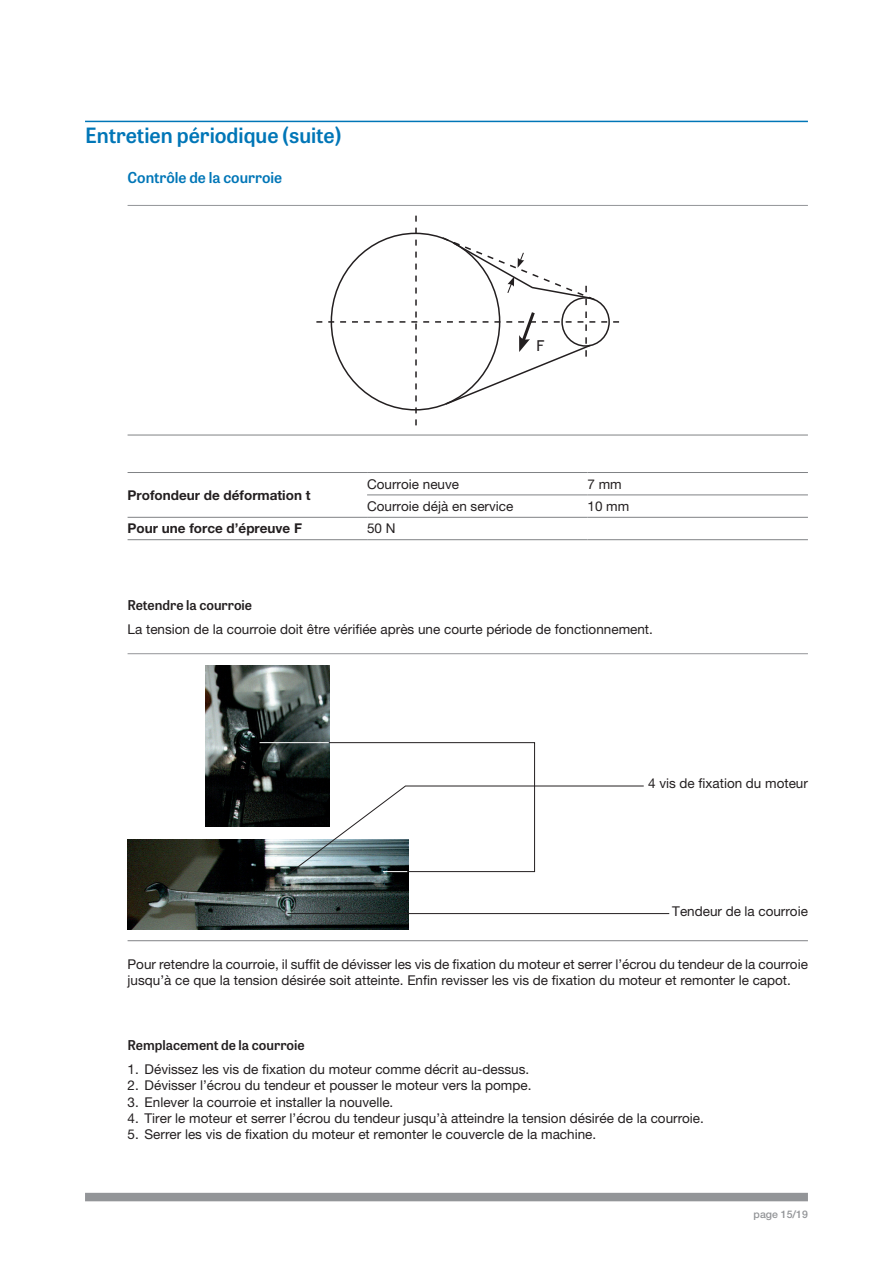
<style>
.page{position:relative;width:893px;height:1263px;background:#fff}
.page>*{position:absolute;margin:0;border:0;box-sizing:border-box;transform-origin:0 0}
.Titre_niv_1{font:600 21px "Tablet Gothic";color:#0076b7}
.Titre_niv_2{font:600 15px "Tablet Gothic";color:#0076b7}
.t1{font:15px "Trebuchet MS";color:#231f20}
.Texte_standard{font:13.5px/16.2px "Helvetica Neue LT Pro";color:#231f20}
.tableau_gras{font:700 13.5px "Helvetica Neue LT Pro";color:#231f20}
.tableau_standard{font:13.5px "Helvetica Neue LT Pro";color:#231f20}
.Titre_niv_3{font:600 13.5px "Tablet Gothic";color:#231f20}
.Légende_ferée_droite{font:13.5px "Helvetica Neue LT Pro";color:#231f20}
.t2{font:500 10.5px "Helvetica Neue LT Pro";color:#939598}
</style>
<div class="page">
<div style="left:85px;top:1193px;width:723px;height:8px;background:#939598"></div>
<hr style="left:85px;top:121px;width:723px;height:1px;background:#0076b7">
<hr style="left:128px;top:205px;width:680px;height:1px;background:#939598">
<hr style="left:128px;top:435px;width:680px;height:1px;background:#808285">
<svg style="left:316px;top:216px;width:303px;height:209px"></svg>
<hr style="left:367px;top:494px;width:220px;height:1px;background:#808285">
<hr style="left:587px;top:494px;width:221px;height:1px;background:#808285">
<hr style="left:367px;top:517px;width:220px;height:1px;background:#808285">
<hr style="left:587px;top:517px;width:221px;height:1px;background:#808285">
<hr style="left:128px;top:539px;width:239px;height:1px;background:#808285">
<hr style="left:367px;top:539px;width:220px;height:1px;background:#808285">
<hr style="left:587px;top:539px;width:221px;height:1px;background:#808285">
<hr style="left:367px;top:472px;width:220px;height:1px;background:#808285">
<hr style="left:587px;top:472px;width:221px;height:1px;background:#808285">
<hr style="left:128px;top:472px;width:239px;height:1px;background:#808285">
<hr style="left:128px;top:517px;width:239px;height:1px;background:#808285">
<hr style="left:128px;top:653px;width:680px;height:1px;background:#939598">
<hr style="left:128px;top:940px;width:680px;height:1px;background:#808285">
<img style="left:128px;top:839px;width:280px;height:91px">
<img style="left:206px;top:665px;width:123px;height:161px">
<hr style="left:287px;top:913px;width:382px;height:1px;background:#231f20">
<svg style="left:286px;top:742px;width:358px;height:134px"></svg>
<hr style="left:260px;top:742px;width:69px;height:1px;background:#fff">
<p class="Titre_niv_1" style="left:85px;top:121px;width:258px">Entretien périodique (suite)</p>
<p class="Titre_niv_2" style="left:128px;top:167px;width:156px">Contrôle de la courroie</p>
<p class="tableau_gras" style="left:128px;top:487px;width:184px">Profondeur de déformation t</p>
<p class="t1" style="left:536px;top:337px;width:9px">F</p>
<p class="tableau_standard" style="left:367px;top:476px;width:94px">Courroie neuve</p>
<p class="tableau_standard" style="left:587px;top:476px;width:36px">7 mm</p>
<p class="tableau_standard" style="left:367px;top:498px;width:148px">Courroie déjà en service</p>
<p class="tableau_standard" style="left:587px;top:498px;width:43px">10 mm</p>
<p class="tableau_gras" style="left:128px;top:520px;width:176px">Pour une force d’épreuve F</p>
<p class="tableau_standard" style="left:367px;top:520px;width:30px">50 N</p>
<p class="Titre_niv_3" style="left:128px;top:595px;width:126px">Retendre la courroie</p>
<p class="Texte_standard" style="left:128px;top:621px;width:527px">La tension de la courroie doit être vérifiée après une courte période de fonctionnement.</p>
<p class="Légende_ferée_droite" style="left:648px;top:775px;width:161px">4 vis de fixation du moteur</p>
<p class="Légende_ferée_droite" style="left:672px;top:903px;width:137px">Tendeur de la courroie</p>
<p class="Texte_standard" style="left:128px;top:955px;width:682px">Pour retendre la courroie, il suffit de dévisser les vis de fixation du moteur et serrer l’écrou du tendeur de la courroie jusqu’à ce que la tension désirée soit atteinte. Enfin revisser les vis de fixation du moteur et remonter le capot.</p>
<p class="Titre_niv_3" style="left:128px;top:1035px;width:179px">Remplacement de la courroie</p>
<p class="Texte_standard" style="left:128px;top:1061px;width:403px">1. Dévissez les vis de fixation du moteur comme décrit au-dessus.</p>
<p class="Texte_standard" style="left:128px;top:1077px;width:405px">2. Dévisser l’écrou du tendeur et pousser le moteur vers la pompe.</p>
<p class="Texte_standard" style="left:128px;top:1093px;width:267px">3. Enlever la courroie et installer la nouvelle.</p>
<p class="Texte_standard" style="left:128px;top:1110px;width:578px">4. Tirer le moteur et serrer l’écrou du tendeur jusqu’à atteindre la tension désirée de la courroie.</p>
<p class="Texte_standard" style="left:128px;top:1126px;width:470px">5. Serrer les vis de fixation du moteur et remonter le couvercle de la machine.</p>
<p class="t2" style="left:754px;top:1208px;width:56px">page 15/19</p>
</div>
